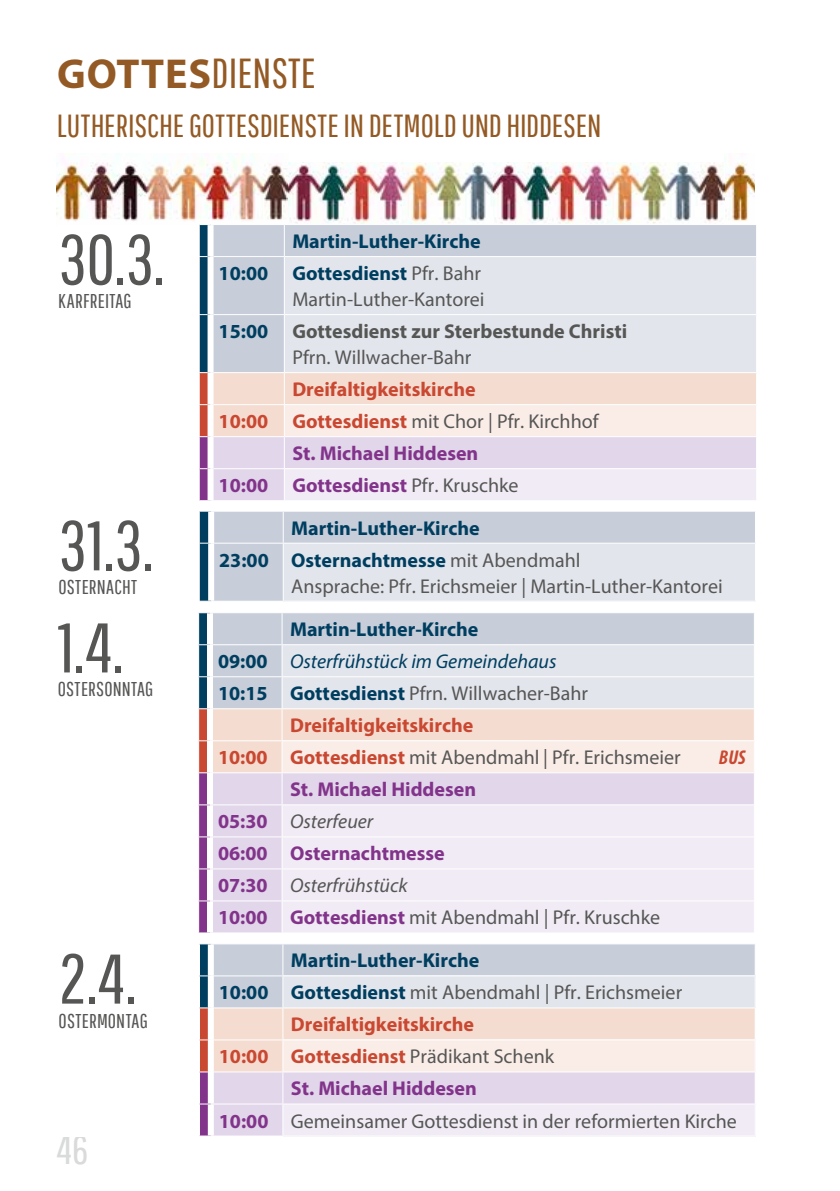
<style>
.page{position:relative;width:840px;height:1191px;background:#fff}
.page>*{position:absolute;margin:0;border:0;box-sizing:border-box;transform-origin:0 0}
.t1{font:70px "Pathway Gothic One";color:#565655}
.t2{font:42px "Pathway Gothic One";color:#945a25}
.t3{font:40.2px "Pathway Gothic One";color:#d9dada}
.t4{font:32px "Pathway Gothic One";letter-spacing:-.005em;color:#945a25}
.t5{font:20px "Myriad Pro";color:#565655}
.t6{font:700 20px/32px "Myriad Pro";color:#82348b}
.t7{font:700 20px/32px "Myriad Pro";color:#003e60;text-align:right}
.t8{font:700 20px "Myriad Pro";color:#c94831}
.t9{font:700 20px/32px "Myriad Pro";color:#565655}
.t10{font:20px "Pathway Gothic One";letter-spacing:.01em;color:#565655}
.t11{font:italic 20px "Myriad Pro";color:#003e60}
.t12{font:italic 700 condensed 20px "Myriad Pro";color:#c94831}
.s1{font-family:"Myriad Pro";font-weight:700}
.s2{font-weight:400;color:#565655}
.s3{font-weight:400}
.s4{color:#003e60}
.s5{font-weight:700;color:#c94831}
.s6{font-weight:700;font-style:normal}
.s7{font-weight:700;color:#003e60}
.s8{font-weight:400;font-style:italic;color:#565655}
.s9{font-weight:700;color:#82348b}
</style>
<div class="page">
<img style="left:57px;top:153px;width:231px;height:68px">
<img style="left:724px;top:158px;width:30px;height:63px">
<img style="left:288px;top:163px;width:205px;height:61px">
<img style="left:493px;top:163px;width:231px;height:61px">
<svg style="left:199px;top:943px;width:555px;height:193px;background:#e5dde3"></svg>
<hr style="left:199px;top:944px;width:1px;height:31px;background:#fff">
<hr style="left:199px;top:976px;width:1px;height:31px;background:#fff">
<hr style="left:199px;top:1008px;width:1px;height:31px;background:#fff">
<hr style="left:199px;top:1040px;width:1px;height:31px;background:#fff">
<hr style="left:199px;top:1072px;width:1px;height:31px;background:#fff">
<hr style="left:199px;top:1104px;width:1px;height:31px;background:#fff">
<hr style="left:283px;top:1135px;width:472px;height:1px;background:#fff">
<svg style="left:198px;top:612px;width:556px;height:321px;background:#e7e0e8"></svg>
<hr style="left:198px;top:613px;width:1px;height:31px;background:#fff">
<hr style="left:198px;top:645px;width:1px;height:31px;background:#fff">
<hr style="left:198px;top:677px;width:1px;height:31px;background:#fff">
<hr style="left:198px;top:709px;width:1px;height:31px;background:#fff">
<hr style="left:198px;top:741px;width:1px;height:31px;background:#fff">
<hr style="left:198px;top:773px;width:1px;height:31px;background:#fff">
<hr style="left:198px;top:805px;width:1px;height:31px;background:#fff">
<hr style="left:198px;top:837px;width:1px;height:31px;background:#fff">
<hr style="left:198px;top:869px;width:1px;height:31px;background:#fff">
<hr style="left:198px;top:901px;width:1px;height:31px;background:#fff">
<hr style="left:282px;top:836px;width:472px;height:1px;background:#fff">
<hr style="left:282px;top:868px;width:472px;height:1px;background:#fff">
<hr style="left:282px;top:900px;width:472px;height:1px;background:#fff">
<hr style="left:282px;top:932px;width:472px;height:1px;background:#fff">
<svg style="left:199px;top:224px;width:557px;height:277px;background:#e2dde4"></svg>
<hr style="left:210px;top:500px;width:74px;height:1px;background:#fff">
<hr style="left:284px;top:500px;width:472px;height:1px;background:#fff">
<div style="left:207px;top:225px;width:6px;height:31px;background:#fff"></div>
<div style="left:207px;top:256px;width:6px;height:59px;background:#fff"></div>
<div style="left:207px;top:315px;width:6px;height:58px;background:#fff"></div>
<div style="left:207px;top:373px;width:6px;height:32px;background:#fff"></div>
<div style="left:207px;top:405px;width:6px;height:32px;background:#fff"></div>
<div style="left:207px;top:437px;width:6px;height:32px;background:#fff"></div>
<div style="left:207px;top:469px;width:6px;height:31px;background:#fff"></div>
<hr style="left:284px;top:468px;width:472px;height:1px;background:#fff">
<hr style="left:284px;top:469px;width:1px;height:31px;background:#fff">
<hr style="left:755px;top:469px;width:1px;height:31px;background:#fff">
<div style="left:214px;top:511px;width:540px;height:89px;background:#c7cdd9"></div>
<div style="left:283px;top:543px;width:472px;height:58px;background:#e2e5ec"></div>
<hr style="left:282px;top:511px;width:1px;height:31px;background:#fff">
<hr style="left:214px;top:542px;width:69px;height:1px;background:#fff">
<hr style="left:283px;top:542px;width:472px;height:1px;background:#fff">
<hr style="left:282px;top:543px;width:1px;height:57px;background:#fff">
<hr style="left:754px;top:543px;width:1px;height:57px;background:#fff">
<svg style="left:200px;top:511px;width:11px;height:90px"></svg>
<hr style="left:283px;top:600px;width:472px;height:1px;background:#fff">
<div style="left:208px;top:511px;width:6px;height:32px;background:#fff"></div>
<div style="left:208px;top:543px;width:6px;height:57px;background:#fff"></div>
<h2 class="t2" style="left:57px;top:48px;width:260px"><span class="s1">GOTTES</span>DIENSTE</h2>
<h3 class="t4" style="left:57px;top:107px;width:546px">LUTHERISCHE GOTTESDIENSTE IN DETMOLD UND HIDDESEN</h3>
<h1 class="t1" style="left:58px;top:217px;width:108px">30.3.</h1>
<p class="t10" style="left:58px;top:289px;width:75px">KARFREITAG</p>
<p class="t7" style="left:218px;top:225px;width:264px">Martin-Luther-Kirche<br>10:00 Gottesdienst <span class="s2">Pfr. Bahr</span></p>
<p class="t9" style="left:218px;top:283px;width:410px;text-indent:74px"><span class="s3">Martin-Luther-Kantorei<br></span><span class="s4">15:00</span> Gottesdienst zur Sterbestunde Christi</p>
<p class="t5" style="left:292px;top:345px;width:180px">Pfrn. Willwacher-Bahr</p>
<p class="t8" style="left:292px;top:376px;width:185px">Dreifaltigkeitskirche</p>
<p class="t5" style="left:218px;top:409px;width:381px"><span class="s5">10:00 Gottesdienst</span> mit Chor | Pfr. Kirchhof</p>
<p class="t6" style="left:292px;top:437px;width:187px">St. Michael Hiddesen</p>
<p class="t6" style="left:218px;top:469px;width:301px">10:00 Gottesdienst <span class="s2">Pfr. Kruschke</span></p>
<h1 class="t1" style="left:58px;top:503px;width:97px">31.3.</h1>
<p class="t10" style="left:58px;top:575px;width:80px">OSTERNACHT</p>
<p class="t7" style="left:219px;top:511px;width:362px;text-align:left;text-indent:72px">Martin-Luther-Kirche<br>23:00 Osternachtmesse <span class="s2">mit Abendmahl</span></p>
<p class="t5" style="left:291px;top:573px;width:433px">Ansprache: Pfr. Erichsmeier | Martin-Luther-Kantorei</p>
<h1 class="t1" style="left:58px;top:605px;width:67px">1.4.</h1>
<p class="t10" style="left:58px;top:677px;width:97px">OSTERSONNTAG</p>
<p class="t7" style="left:290px;top:613px;width:190px">Martin-Luther-Kirche</p>
<p class="t11" style="left:218px;top:649px;width:340px"><span class="s6">09:00</span> Osterfrühstück im Gemeindehaus</p>
<p class="t5" style="left:218px;top:681px;width:371px"><span class="s7">10:15 Gottesdienst</span> Pfrn. Willwacher-Bahr</p>
<p class="t8" style="left:290px;top:712px;width:185px">Dreifaltigkeitskirche</p>
<p class="t5" style="left:218px;top:745px;width:464px"><span class="s5">10:00 Gottesdienst</span> mit Abendmahl | Pfr. Erichsmeier</p>
<p class="t12" style="left:718px;top:745px;width:28px">BUS</p>
<p class="t6" style="left:218px;top:773px;width:443px;text-indent:72px">St. Michael Hiddesen<br>05:30 <span class="s8">Osterfeuer<br></span>06:00 Osternachtmesse<br>07:30 <span class="s8">Osterfrühstück<br></span>10:00 Gottesdienst <span class="s2">mit Abendmahl | Pfr. Kruschke</span></p>
<h1 class="t1" style="left:59px;top:936px;width:79px">2.4.</h1>
<p class="t10" style="left:59px;top:1008px;width:91px">OSTERMONTAG</p>
<p class="t7" style="left:291px;top:944px;width:190px">Martin-Luther-Kirche</p>
<p class="t5" style="left:219px;top:980px;width:464px"><span class="s7">10:00 Gottesdienst</span> mit Abendmahl | Pfr. Erichsmeier</p>
<p class="t8" style="left:291px;top:1011px;width:185px">Dreifaltigkeitskirche</p>
<p class="t8" style="left:219px;top:1043px;width:337px">10:00 Gottesdienst <span class="s2">Prädikant Schenk</span></p>
<p class="t6" style="left:291px;top:1072px;width:187px">St. Michael Hiddesen</p>
<p class="t5" style="left:219px;top:1108px;width:519px"><span class="s9">10:00</span> Gemeinsamer Gottesdienst in der reformierten Kirche</p>
<h3 class="t3" style="left:57px;top:1125px;width:33px">46</h3>
</div>
